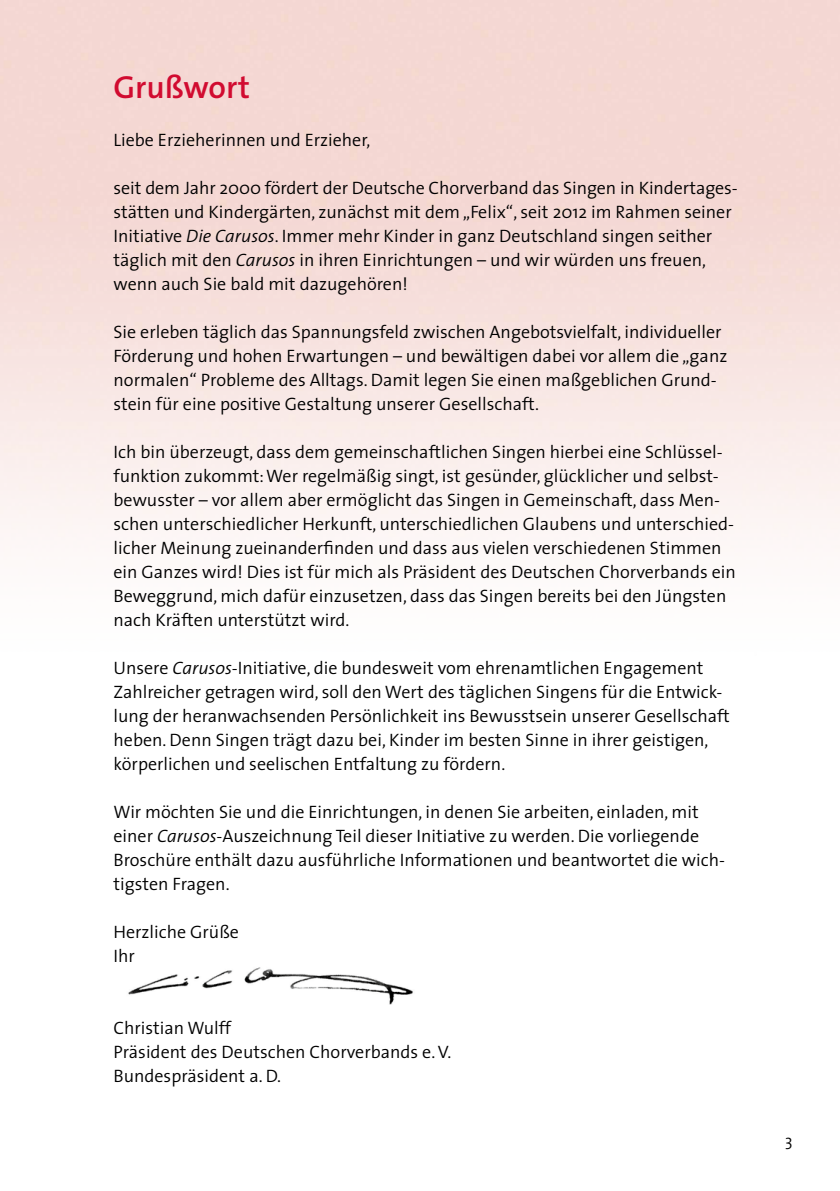
<style>
.page{position:relative;width:840px;height:1191px;background:#fff}
.page>*{position:absolute;margin:0;border:0;box-sizing:border-box;transform-origin:0 0}
.t1{font:600 32px "The Sans";color:#d10b30}
.t2{font:300 18px/24px "The Sans";color:#000}
.t3{font:300 16px "The Sans";color:#000}
.s1{font-style:italic}
</style>
<div class="page">
<img style="left:128px;top:967px;width:285px;height:38px">
<h1 class="t1" style="left:113px;top:66px;width:138px">Grußwort</h1>
<p class="t2" style="left:113px;top:128px;width:258px">Liebe Erzieherinnen und Erzieher,</p>
<p class="t2" style="left:113px;top:176px;width:625px">seit dem Jahr 2000 fördert der Deutsche Chorverband das Singen in Kindertages&shy;stätten und Kindergärten, zunächst mit dem „Felix“, seit 2012 im Rahmen seiner Initiative <span class="s1">Die Carusos</span>. Immer mehr Kinder in ganz Deutschland singen seither täglich mit den <span class="s1">Carusos</span> in ihren Einrichtungen – und wir würden uns freuen, wenn auch Sie bald mit dazugehören!</p>
<p class="t2" style="left:113px;top:320px;width:615px">Sie erleben täglich das Spannungsfeld zwischen Angebotsvielfalt, individueller Förderung und hohen Erwartungen – und bewältigen dabei vor allem die „ganz normalen“ Probleme des Alltags. Damit legen Sie einen maßgeblichen Grund&shy;stein für eine positive Gestaltung unserer Gesellschaft.</p>
<p class="t2" style="left:113px;top:440px;width:623px">Ich bin überzeugt, dass dem gemeinschaftlichen Singen hierbei eine Schlüssel&shy;funktion zukommt: Wer regelmäßig singt, ist gesünder, glücklicher und selbst&shy;bewusster – vor allem aber ermöglicht das Singen in Gemeinschaft, dass Men&shy;schen unterschiedlicher Herkunft, unterschiedlichen Glaubens und unterschied&shy;licher Meinung zueinanderfinden und dass aus vielen verschiedenen Stimmen ein Ganzes wird! Dies ist für mich als Präsident des Deutschen Chorverbands ein Beweggrund, mich dafür einzusetzen, dass das Singen bereits bei den Jüngsten nach Kräften unterstützt wird.</p>
<p class="t2" style="left:113px;top:656px;width:617px">Unsere <span class="s1">Carusos</span>-Initiative, die bundesweit vom ehrenamtlichen Engagement Zahlreicher getragen wird, soll den Wert des täglichen Singens für die Entwick&shy;lung der heranwachsenden Persönlichkeit ins Bewusstsein unserer Gesellschaft heben. Denn Singen trägt dazu bei, Kinder im besten Sinne in ihrer geistigen, körperlichen und seelischen Entfaltung zu fördern.</p>
<p class="t2" style="left:113px;top:800px;width:612px">Wir möchten Sie und die Einrichtungen, in denen Sie arbeiten, einladen, mit einer <span class="s1">Carusos</span>-Auszeichnung Teil dieser Initiative zu werden. Die vorliegende Broschüre enthält dazu ausführliche Informationen und beantwortet die wich&shy;tigsten Fragen.</p>
<p class="t2" style="left:113px;top:920px;width:127px">Herzliche Grüße<br>Ihr</p>
<p class="t2" style="left:113px;top:1016px;width:339px">Christian Wulff<br>Präsident des Deutschen Chorverbands e. V.<br>Bundespräsident a. D.</p>
<p class="t3" style="left:784px;top:1130px;width:9px">3</p>
</div>
